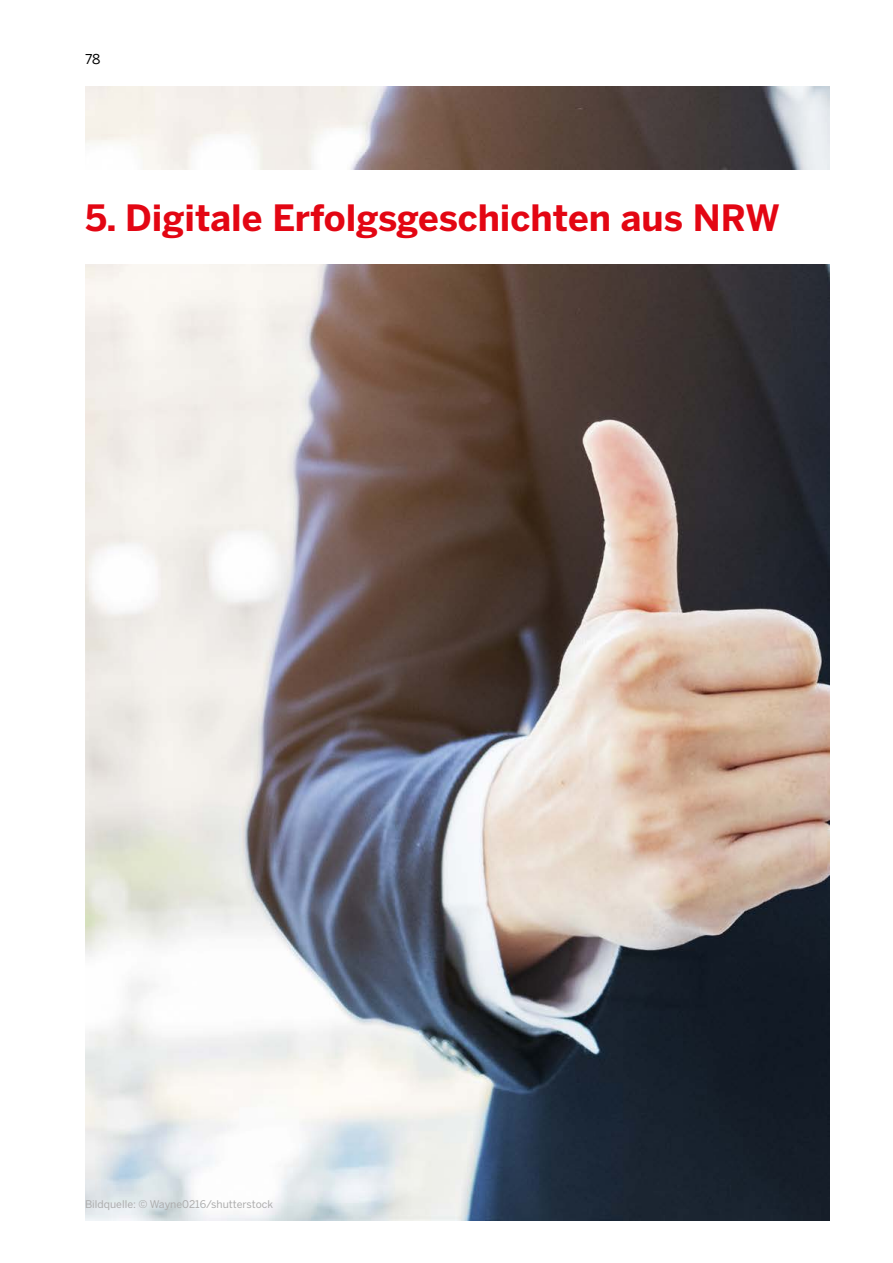
<style>
.page{position:relative;width:893px;height:1263px;background:#fff}
.page>*{position:absolute;margin:0;border:0;box-sizing:border-box;transform-origin:0 0}
.t1{font:700 36px "Benton Sans";color:#e30613}
.t2{font:13.5px "Benton Sans";color:#000}
.t3{font:10.5px "Benton Sans";color:#acacac}
</style>
<div class="page">
<img style="left:85px;top:87px;width:744px;height:1133px">
<div style="left:85px;top:170px;width:744px;height:94px;background:#fff"></div>
<p class="t2" style="left:85px;top:51px;width:17px">78</p>
<p class="t1" style="left:85px;top:195px;width:696px">5. Digitale Erfolgsgeschichten aus NRW</p>
<p class="t3" style="left:85px;top:1198px;width:190px">Bildquelle: © Wayne0216/shutterstock</p>
</div>
